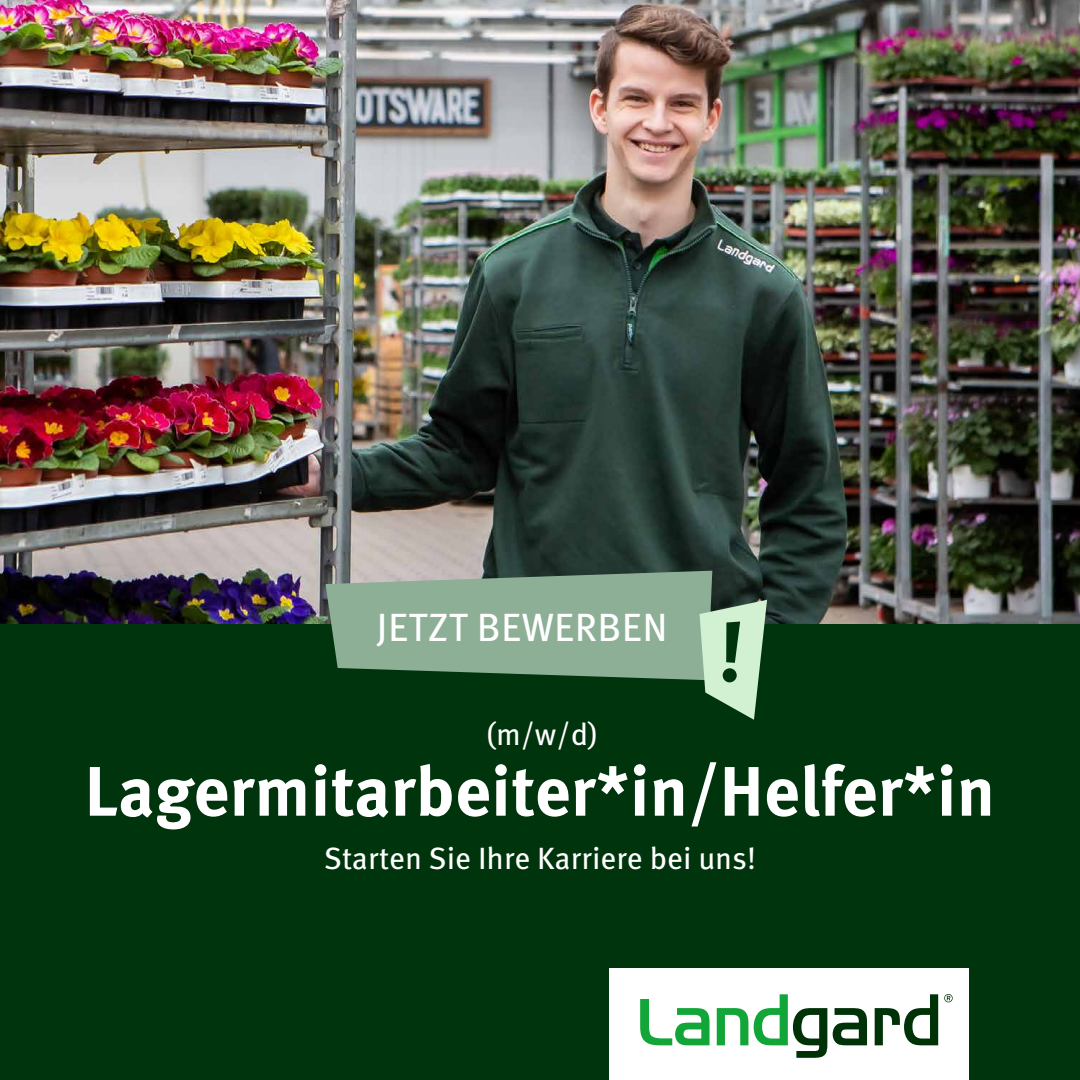
<style>
.page{position:relative;width:1080px;height:1080px;background:#fff}
.page>*{position:absolute;margin:0;border:0;box-sizing:border-box;transform-origin:0 0}
.t1{font:700 70px "Meta Pro";color:#fff}
.t2{font:39.5px "Meta Pro";letter-spacing:.01em;color:#fff}
.t3{font:30.8px "Meta Pro";color:#fff}
</style>
<div class="page">
<img style="left:0;top:0;width:1080px;height:624px">
<div style="left:0;top:624px;width:1080px;height:456px;background:#00340d"></div>
<div style="left:609px;top:968px;width:359px;height:112px;background:#fff"></div>
<svg style="left:944px;top:994px;width:9px;height:8px"></svg>
<svg style="left:640px;top:999px;width:70px;height:46px"></svg>
<svg style="left:717px;top:1008px;width:31px;height:37px"></svg>
<svg style="left:754px;top:994px;width:73px;height:64px"></svg>
<svg style="left:833px;top:1008px;width:34px;height:37px"></svg>
<svg style="left:875px;top:994px;width:63px;height:51px"></svg>
<svg style="left:326px;top:571px;width:441px;height:149px"></svg>
<p class="t2" style="left:377px;top:597px;width:293px">JETZT BEWERBEN</p>
<p class="t3" style="left:487px;top:711px;width:112px">(m/w/d)</p>
<h1 class="t1" style="left:85px;top:737px;width:912px">Lagermitarbeiter*in/Helfer*in</h1>
<p class="t3" style="left:324px;top:835px;width:434px">Starten Sie Ihre Karriere bei uns!</p>
</div>
